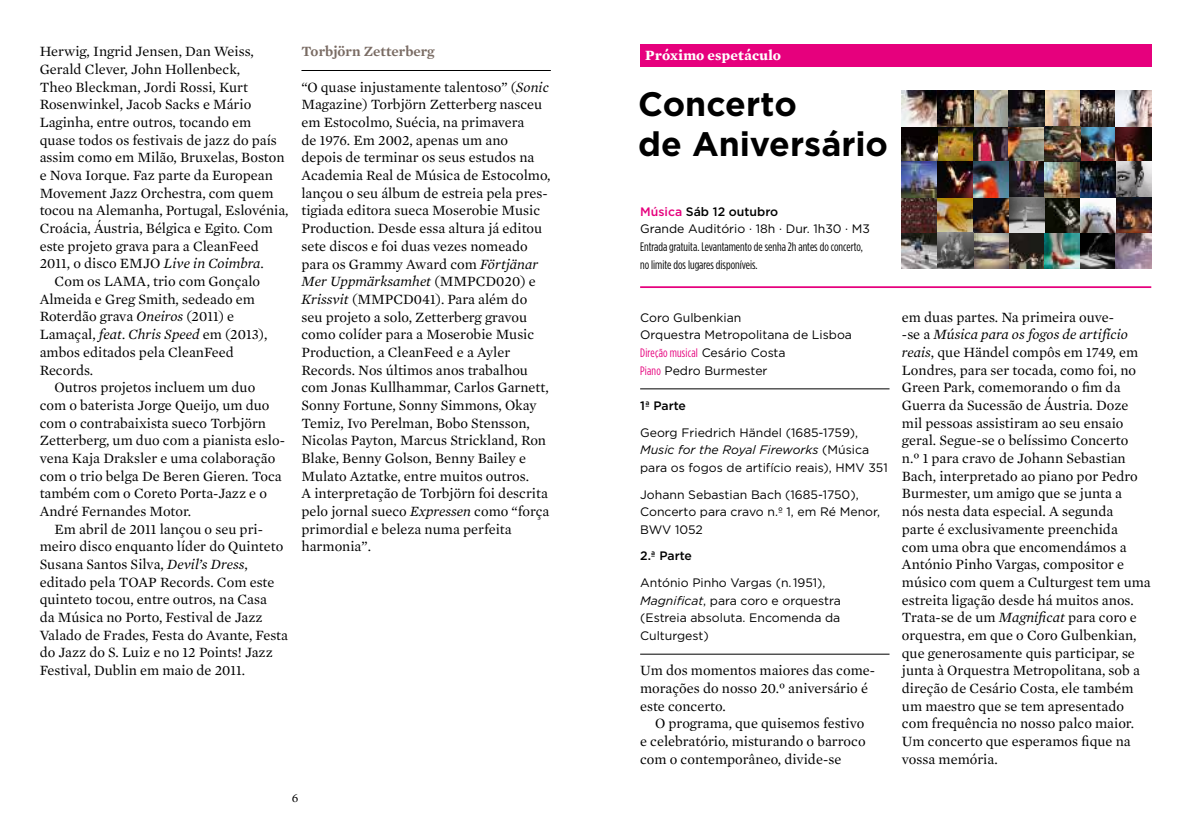
<style>
.page{position:relative;width:1191px;height:829px;background:#fff}
.page>*{position:absolute;margin:0;border:0;box-sizing:border-box;transform-origin:0 0}
.t1{font:700 33.95px/39.9px "Gotham";color:#000}
.t2{font:14.35px/17.7px "Mercury Text G1";color:#000}
.t3{font:600 14.35px "Mercury Text G1";color:#796b63}
.t4{font:700 14.35px "Mercury Text G1";letter-spacing:.015em;color:#fff}
.t5{font:12.6px "Mercury Text G1";color:#000}
.t6{font:12.25px/17.7px "Gotham";color:#000}
.t7{font:12.25px/17.7px "Gotham Condensed";color:#000}
.t8{font:12.25px "Gotham Condensed";letter-spacing:.015em;color:#e6007d}
.t9{font:500 12.25px "Gotham";color:#000}
.s1{font-style:italic}
.s2{font-weight:500;color:#e6007d}
.s3{font-weight:500}
.s4{font-family:"Gotham";color:#000}
.s5{font-family:"Gotham Condensed";color:#e6007d}
</style>
<div class="page">
<hr style="left:301px;top:70px;width:250px;height:1px;background:#000">
<div style="left:640px;top:45px;width:511px;height:22px;background:#e6007d"></div>
<hr style="left:640px;top:388px;width:249px;height:1px;background:#000">
<hr style="left:640px;top:653px;width:249px;height:1px;background:#000">
<hr style="left:640px;top:286px;width:511px;height:2px;background:#e6007d">
<img style="left:902px;top:233px;width:35px;height:35px">
<svg style="left:937px;top:126px;width:36px;height:36px"></svg>
<svg style="left:902px;top:126px;width:35px;height:36px"></svg>
<svg style="left:1080px;top:126px;width:35px;height:36px"></svg>
<svg style="left:973px;top:126px;width:35px;height:36px"></svg>
<svg style="left:1115px;top:126px;width:36px;height:36px"></svg>
<svg style="left:1008px;top:126px;width:36px;height:36px"></svg>
<svg style="left:1008px;top:162px;width:36px;height:35px"></svg>
<svg style="left:902px;top:90px;width:35px;height:36px"></svg>
<svg style="left:1044px;top:90px;width:36px;height:36px"></svg>
<svg style="left:1008px;top:233px;width:36px;height:35px"></svg>
<svg style="left:1044px;top:233px;width:36px;height:35px"></svg>
<svg style="left:1080px;top:90px;width:35px;height:36px"></svg>
<svg style="left:1115px;top:90px;width:36px;height:36px"></svg>
<svg style="left:973px;top:90px;width:35px;height:36px"></svg>
<svg style="left:937px;top:90px;width:36px;height:36px"></svg>
<svg style="left:1008px;top:90px;width:36px;height:36px"></svg>
<svg style="left:973px;top:233px;width:35px;height:35px"></svg>
<svg style="left:1080px;top:233px;width:35px;height:35px"></svg>
<svg style="left:1115px;top:233px;width:36px;height:35px"></svg>
<svg style="left:902px;top:197px;width:35px;height:36px"></svg>
<svg style="left:1044px;top:197px;width:36px;height:36px"></svg>
<svg style="left:937px;top:197px;width:36px;height:36px"></svg>
<svg style="left:1008px;top:197px;width:36px;height:36px"></svg>
<svg style="left:973px;top:197px;width:35px;height:36px"></svg>
<svg style="left:1115px;top:162px;width:36px;height:35px"></svg>
<svg style="left:1115px;top:197px;width:36px;height:36px"></svg>
<svg style="left:1080px;top:197px;width:35px;height:36px"></svg>
<svg style="left:902px;top:162px;width:35px;height:35px"></svg>
<svg style="left:1044px;top:162px;width:36px;height:35px"></svg>
<svg style="left:937px;top:162px;width:36px;height:35px"></svg>
<svg style="left:973px;top:162px;width:35px;height:35px"></svg>
<svg style="left:1044px;top:126px;width:36px;height:36px"></svg>
<svg style="left:937px;top:233px;width:36px;height:35px"></svg>
<svg style="left:1080px;top:162px;width:35px;height:35px"></svg>
<p class="t2" style="left:40px;top:42px;width:216px">Herwig, Ingrid Jensen, Dan Weiss,</p>
<p class="t2" style="left:40px;top:60px;width:202px">Gerald Clever, John Hollenbeck,</p>
<p class="t2" style="left:40px;top:77px;width:210px">Theo Bleckman, Jordi Rossi, Kurt</p>
<p class="t2" style="left:40px;top:95px;width:213px">Rosenwinkel, Jacob Sacks e Mário</p>
<p class="t2" style="left:40px;top:113px;width:213px">Laginha, entre outros, tocando em</p>
<p class="t2" style="left:40px;top:130px;width:239px">quase todos os festivais de jazz do país</p>
<p class="t2" style="left:40px;top:148px;width:246px">assim como em Milão, Bruxelas, Boston</p>
<p class="t2" style="left:40px;top:166px;width:235px">e Nova Iorque. Faz parte da European</p>
<p class="t2" style="left:40px;top:183px;width:235px">Movement Jazz Orchestra, com quem</p>
<p class="t2" style="left:40px;top:201px;width:250px">tocou na Alemanha, Portugal, Eslovénia,</p>
<p class="t2" style="left:40px;top:219px;width:235px">Croácia, Áustria, Bélgica e Egito. Com</p>
<p class="t2" style="left:40px;top:236px;width:221px">este projeto grava para a CleanFeed</p>
<p class="t2" style="left:40px;top:254px;width:226px">2011, o disco EMJO <span class="s1">Live in Coimbra</span>.</p>
<p class="t2" style="left:55px;top:272px;width:207px">Com os LAMA, trio com Gonçalo</p>
<p class="t2" style="left:40px;top:289px;width:217px">Almeida e Greg Smith, sedeado em</p>
<p class="t2" style="left:40px;top:307px;width:196px">Roterdão grava <span class="s1">Oneiros</span> (2011) e</p>
<p class="t2" style="left:40px;top:325px;width:229px">Lamaçal, <span class="s1">feat. Chris Speed</span> em (2013),</p>
<p class="t2" style="left:40px;top:342px;width:196px">ambos editados pela CleanFeed</p>
<p class="t2" style="left:40px;top:360px;width:55px">Records.</p>
<p class="t2" style="left:55px;top:378px;width:202px">Outros projetos incluem um duo</p>
<p class="t2" style="left:40px;top:395px;width:231px">com o baterista Jorge Queijo, um duo</p>
<p class="t2" style="left:40px;top:413px;width:228px">com o contrabaixista sueco Torbjörn</p>
<p class="t2" style="left:40px;top:431px;width:247px">Zetterberg, um duo com a pianista eslo-</p>
<p class="t2" style="left:40px;top:448px;width:237px">vena Kaja Draksler e uma colaboração</p>
<p class="t2" style="left:40px;top:466px;width:244px">com o trio belga De Beren Gieren. Toca</p>
<p class="t2" style="left:40px;top:484px;width:229px">também com o Coreto Porta-Jazz e o</p>
<p class="t2" style="left:40px;top:501px;width:153px">André Fernandes Motor.</p>
<p class="t2" style="left:55px;top:519px;width:210px">Em abril de 2011 lançou o seu pri-</p>
<p class="t2" style="left:40px;top:537px;width:245px">meiro disco enquanto líder do Quinteto</p>
<p class="t2" style="left:40px;top:554px;width:210px">Susana Santos Silva, <span class="s1">Devil’s Dress</span>,</p>
<p class="t2" style="left:40px;top:572px;width:236px">editado pela TOAP Records. Com este</p>
<p class="t2" style="left:40px;top:590px;width:229px">quinteto tocou, entre outros, na Casa</p>
<p class="t2" style="left:40px;top:607px;width:224px">da Música no Porto, Festival de Jazz</p>
<p class="t2" style="left:40px;top:625px;width:250px">Valado de Frades, Festa do Avante, Festa</p>
<p class="t2" style="left:40px;top:643px;width:235px">do Jazz do S. Luiz e no 12 Points! Jazz</p>
<p class="t2" style="left:40px;top:660px;width:207px">Festival, Dublin em maio de 2011.</p>
<p class="t3" style="left:301px;top:41px;width:135px">Torbjörn Zetterberg</p>
<p class="t2" style="left:301px;top:77px;width:250px">“O quase injustamente talentoso” (<span class="s1">Sonic </span>Magazine) Torbjörn Zetterberg nasceu em Estocolmo, Suécia, na primavera<br>de 1976. Em 2002, apenas um ano depois de terminar os seus estudos na Academia Real de Música de Estocolmo, lançou o seu álbum de estreia pela pres&shy;tigiada editora sueca Moserobie Music Production. Desde essa altura já editou sete discos e foi duas vezes nomeado para os Grammy Award com <span class="s1">Förtjänar Mer Uppmärksamhet</span> (MMPCD020) e <span class="s1">Krissvit</span> (MMPCD041). Para além do seu projeto a solo, Zetterberg gravou como colíder para a Moserobie Music Production, a CleanFeed e a Ayler Records. Nos últimos anos trabalhou com Jonas Kullhammar, Carlos Garnett, Sonny Fortune, Sonny Simmons, Okay Temiz, Ivo Perelman, Bobo Stensson, Nicolas Payton, Marcus Strickland, Ron Blake, Benny Golson, Benny Bailey e Mulato Aztatke, entre muitos outros.<br>A interpretação de Torbjörn foi descrita pelo jornal sueco <span class="s1">Expressen</span> como “força primordial e beleza numa perfeita harmonia”.</p>
<p class="t5" style="left:292px;top:788px;width:8px">6</p>
<p class="t4" style="left:645px;top:45px;width:138px">Próximo espetáculo</p>
<h1 class="t1" style="left:638px;top:84px;width:251px">Concerto<br>de Aniversário</h1>
<p class="t6" style="left:640px;top:202px;width:231px"><span class="s2">Música</span> <span class="s3">Sáb 12 outubro<br></span>Grande Auditório · 18h · Dur. 1h30 · M3</p>
<p class="t7" style="left:640px;top:237px;width:224px">Entrada gratuita. Levantamento de senha 2h antes do concerto, no limite dos lugares disponíveis.</p>
<p class="t6" style="left:640px;top:308px;width:213px">Coro Gulbenkian<br>Orquestra Metropolitana de Lisboa</p>
<p class="t8" style="left:640px;top:346px;width:147px">Direção musical <span class="s4">Cesário Costa</span></p>
<p class="t6" style="left:640px;top:361px;width:129px"><span class="s5">Piano</span> Pedro Burmester</p>
<p class="t9" style="left:640px;top:397px;width:47px">1ª Parte</p>
<p class="t6" style="left:640px;top:423px;width:249px">Georg Friedrich Händel (1685-1759),<br><span class="s1">Music for the Royal Fireworks</span> (Música para os fogos de artifício reais), HMV 351</p>
<p class="t6" style="left:640px;top:485px;width:241px">Johann Sebastian Bach (1685-1750),<br>Concerto para cravo n.º 1, em Ré Menor,<br>BWV 1052</p>
<p class="t9" style="left:640px;top:548px;width:53px">2.ª Parte</p>
<p class="t6" style="left:640px;top:573px;width:202px">António Pinho Vargas (n. 1951),<br><span class="s1">Magnificat</span>, para coro e orquestra (Estreia absoluta. Encomenda da<br>Culturgest)</p>
<p class="t2" style="left:640px;top:661px;width:236px">Um dos momentos maiores das come&shy;morações do nosso 20.º aniversário é este concerto.</p>
<p class="t2" style="left:640px;top:714px;width:227px;text-align:justify;text-indent:15px">O programa, que quisemos festivo e celebratório, misturando o barroco com o contemporâneo, divide-se</p>
<p class="t2" style="left:902px;top:307px;width:250px">em duas partes. Na primeira ouve-<br>-se a <span class="s1">Música para os fogos de artifício reais</span>, que Händel compôs em 1749, em Londres, para ser tocada, como foi, no Green Park, comemorando o fim da Guerra da Sucessão de Áustria. Doze mil pessoas assistiram ao seu ensaio geral. Segue-se o belíssimo Concerto<br>n.º 1 para cravo de Johann Sebastian Bach, interpretado ao piano por Pedro Burmester, um amigo que se junta a<br>nós nesta data especial. A segunda<br>parte é exclusivamente preenchida<br>com uma obra que encomendámos a António Pinho Vargas, compositor e músico com quem a Culturgest tem uma estreita ligação desde há muitos anos.<br>Trata-se de um <span class="s1">Magnificat</span> para coro e orquestra, em que o Coro Gulbenkian, que generosamente quis participar, se junta à Orquestra Metropolitana, sob a direção de Cesário Costa, ele também um maestro que se tem apresentado com frequência no nosso palco maior.<br>Um concerto que esperamos fique na vossa memória.</p>
</div>
